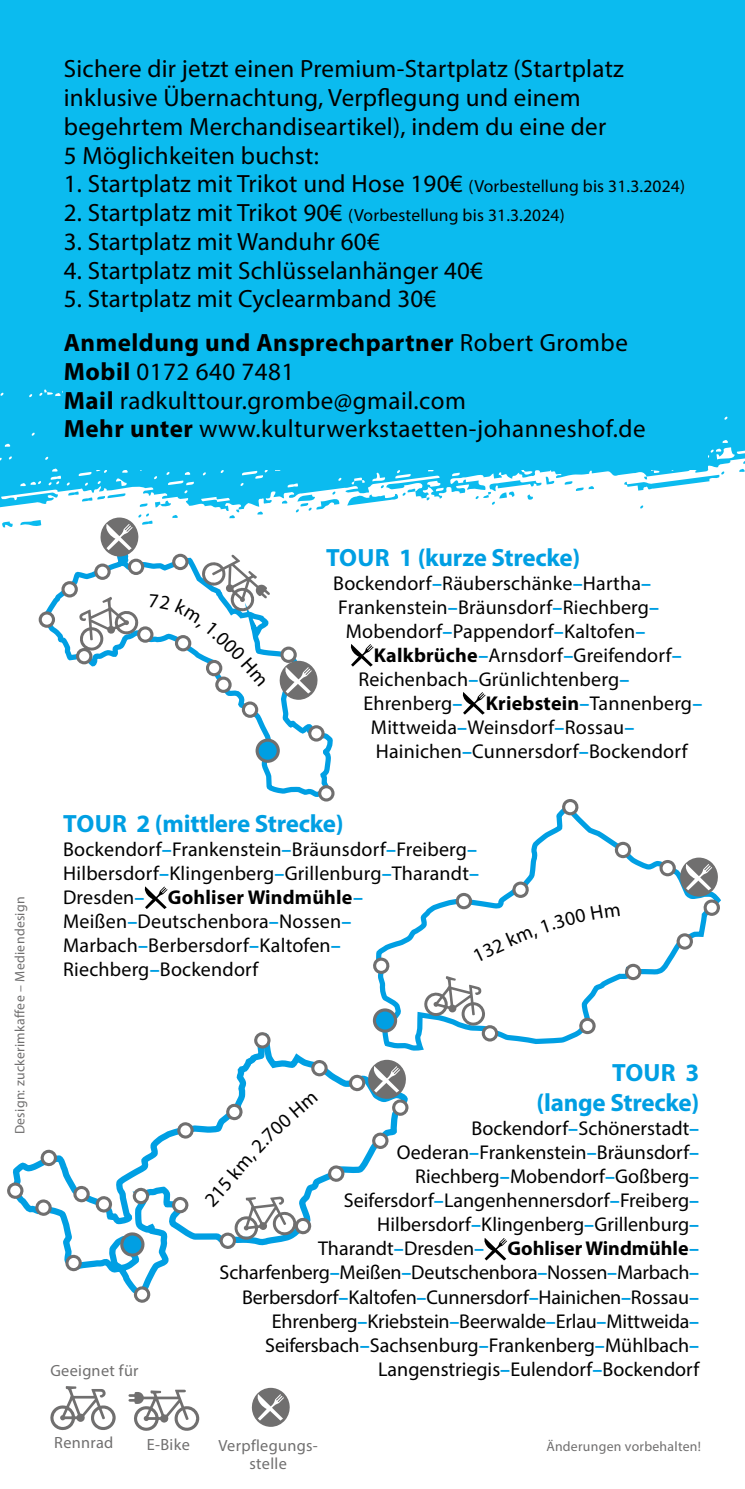
<style>
.page{position:relative;width:745px;height:1489px;background:#fff}
.page>*{position:absolute;margin:0;border:0;box-sizing:border-box;transform-origin:0 0}
.t1{font:25px/28.8px "Myriad Pro";letter-spacing:.01em;color:#000}
.t2{font:700 25px/30px "Myriad Pro";letter-spacing:-.01em;color:#009fe3;text-align:right}
.t3{font:20px/24px "Myriad Pro";letter-spacing:.005em;color:#000;text-align:right}
.t4{font:17.5px "Myriad Pro";letter-spacing:.01em;color:#000}
.t5{font:16.25px/17.5px "Myriad Pro";letter-spacing:.02em;color:#706f6f;text-align:center}
.t6{font:13.75px "Myriad Pro";letter-spacing:.02em;color:#706f6f}
.s1{font-size:17.5px}
.s2{font-size:25px}
.s3{font-weight:700}
.s4{font-weight:700;color:#009fe3}
</style>
<div class="page">
<svg style="left:20px;top:520px;width:21px;height:6px"></svg>
<svg style="left:2px;top:521px;width:11px;height:7px"></svg>
<svg style="left:0;top:383px;width:744px;height:130px;fill:#0bbbef"></svg>
<svg style="left:474px;top:476px;width:80px;height:29px"></svg>
<svg style="left:484px;top:1238px;width:23px;height:22px"></svg>
<svg style="left:350px;top:644px;width:23px;height:22px"></svg>
<svg style="left:462px;top:692px;width:23px;height:22px"></svg>
<svg style="left:50px;top:1386px;width:66px;height:44px"></svg>
<svg style="left:128px;top:1389px;width:71px;height:42px"></svg>
<svg style="left:144px;top:886px;width:23px;height:23px"></svg>
<div style="left:0;top:0;width:744px;height:383px;background:#0bbbef"></div>
<div style="left:64px;top:58px;width:643px;height:412px;background:#0bbbef"></div>
<svg style="left:376px;top:810px;width:345px;height:241px"></svg>
<svg style="left:372px;top:1008px;width:25px;height:19px"></svg>
<svg style="left:676px;top:933px;width:16px;height:16px"></svg>
<svg style="left:614px;top:841px;width:17px;height:17px"></svg>
<svg style="left:561px;top:799px;width:18px;height:16px"></svg>
<svg style="left:373px;top:957px;width:17px;height:16px"></svg>
<svg style="left:658px;top:857px;width:61px;height:58px"></svg>
<svg style="left:13px;top:1027px;width:399px;height:266px"></svg>
<svg style="left:133px;top:1285px;width:18px;height:18px"></svg>
<svg style="left:132px;top:1187px;width:17px;height:17px"></svg>
<svg style="left:171px;top:1196px;width:18px;height:17px"></svg>
<svg style="left:327px;top:1164px;width:18px;height:18px"></svg>
<svg style="left:371px;top:1131px;width:18px;height:18px"></svg>
<svg style="left:310px;top:1059px;width:18px;height:17px"></svg>
<svg style="left:253px;top:1031px;width:18px;height:18px"></svg>
<svg style="left:177px;top:1121px;width:17px;height:18px"></svg>
<svg style="left:73px;top:1185px;width:39px;height:27px"></svg>
<svg style="left:40px;top:1149px;width:17px;height:17px"></svg>
<svg style="left:7px;top:1181px;width:17px;height:18px"></svg>
<svg style="left:35px;top:1198px;width:17px;height:18px"></svg>
<svg style="left:65px;top:1254px;width:17px;height:17px"></svg>
<svg style="left:119px;top:1231px;width:26px;height:26px"></svg>
<svg style="left:348px;top:1059px;width:61px;height:57px"></svg>
<svg style="left:251px;top:1387px;width:39px;height:39px"></svg>
<svg style="left:44px;top:591px;width:291px;height:206px"></svg>
<svg style="left:318px;top:785px;width:16px;height:16px"></svg>
<svg style="left:308px;top:725px;width:16px;height:16px"></svg>
<svg style="left:39px;top:611px;width:16px;height:16px"></svg>
<svg style="left:242px;top:701px;width:16px;height:16px"></svg>
<svg style="left:255px;top:738px;width:24px;height:24px"></svg>
<svg style="left:279px;top:646px;width:39px;height:53px"></svg>
<svg style="left:421px;top:881px;width:220px;height:160px"></svg>
<svg style="left:204px;top:1092px;width:114px;height:157px"></svg>
<svg style="left:61px;top:491px;width:209px;height:202px"></svg>
<p class="t1" style="left:64px;top:54px;width:561px">Sichere dir jetzt einen Premium-Startplatz (Startplatz inklusive Übernachtung, Verpflegung und einem begehrtem Merchandiseartikel), indem du eine der 5 Möglichkeiten buchst:</p>
<p class="t1" style="left:64px;top:169px;width:622px">1. Startplatz mit Trikot und Hose 190€ <span class="s1">(Vorbestellung bis 31.3.2024)</span></p>
<p class="t4" style="left:64px;top:204px;width:502px"><span class="s2">2. Startplatz mit Trikot 90€</span> (Vorbestellung bis 31.3.2024)</p>
<p class="t1" style="left:64px;top:227px;width:317px">3. Startplatz mit Wanduhr 60€</p>
<p class="t1" style="left:64px;top:255px;width:420px">4. Startplatz mit Schlüsselanhänger 40€</p>
<p class="t1" style="left:64px;top:277px;width:565px;line-height:43.8px">5. Startplatz mit Cyclearmband 30€<br><span class="s3">Anmeldung und Ansprechpartner</span> Robert Grombe</p>
<p class="t1" style="left:64px;top:357px;width:583px"><span class="s3">Mobil</span> 0172 640 7481<br><span class="s3">Mail</span> radkulttour.grombe@gmail.com<br><span class="s3">Mehr unter</span> www.kulturwerkstaetten-johanneshof.de</p>
<p class="t6" style="left:11px;top:1134px;width:239px;rotate:-90deg">Design: zuckerimkaffee – Mediendesign</p>
<p class="t2" style="left:326px;top:541px;width:256px">TOUR 1 (kurze Strecke)</p>
<p class="t3" style="left:333px;top:570px;width:319px">Bockendorf<span class="s4">–</span>Räuberschänke<span class="s4">–</span>Hartha<span class="s4">–</span></p>
<p class="t3" style="left:338px;top:594px;width:322px">Frankenstein<span class="s4">–</span>Bräunsdorf<span class="s4">–</span>Riechberg<span class="s4">–</span></p>
<p class="t3" style="left:345px;top:618px;width:301px">Mobendorf<span class="s4">–</span>Pappendorf<span class="s4">–</span>Kaltofen<span class="s4">–</span></p>
<p class="t3" style="left:373px;top:642px;width:309px"><span class="s3">Kalkbrüche</span><span class="s4">–</span>Arnsdorf<span class="s4">–</span>Greifendorf<span class="s4">–</span></p>
<p class="t3" style="left:358px;top:666px;width:272px">Reichenbach<span class="s4">–</span>Grünlichtenberg<span class="s4">–</span></p>
<p class="t3" style="left:363px;top:690px;width:340px">Ehrenberg<span class="s4">–</span> <span class="s3">Kriebstein</span><span class="s4">–</span>Tannenberg<span class="s4">–</span></p>
<p class="t3" style="left:370px;top:714px;width:265px">Mittweida<span class="s4">–</span>Weinsdorf<span class="s4">–</span>Rossau<span class="s4">–</span></p>
<p class="t3" style="left:375px;top:738px;width:313px">Hainichen<span class="s4">–</span>Cunnersdorf<span class="s4">–</span>Bockendorf</p>
<p class="t2" style="left:63px;top:807px;width:282px">TOUR 2 (mittlere Strecke)</p>
<p class="t3" style="left:63px;top:837px;width:417px;text-align:left">Bockendorf<span class="s4">–</span>Frankenstein<span class="s4">–</span>Bräunsdorf<span class="s4">–</span>Freiberg<span class="s4">– </span>Hilbersdorf<span class="s4">–</span>Klingenberg<span class="s4">–</span>Grillenburg<span class="s4">–</span>Tharandt<span class="s4">– </span>Dresden<span class="s4">–</span> <span class="s3">Gohliser Windmühle</span><span class="s4">– </span>Meißen<span class="s4">–</span>Deutschenbora<span class="s4">–</span>Nossen<span class="s4">– </span>Marbach<span class="s4">–</span>Berbersdorf<span class="s4">–</span>Kaltofen<span class="s4">– </span>Riechberg<span class="s4">–</span>Bockendorf</p>
<p class="t5" style="left:50px;top:1361px;width:90px">Geeignet für</p>
<p class="t5" style="left:54px;top:1433px;width:61px">Rennrad</p>
<p class="t5" style="left:147px;top:1435px;width:44px">E-Bike</p>
<p class="t2" style="left:536px;top:1057px;width:164px">TOUR 3<br>(lange Strecke)</p>
<p class="t3" style="left:219px;top:1116px;width:481px">Bockendorf<span class="s4">–</span>Schönerstadt<span class="s4">– </span>Oederan<span class="s4">–</span>Frankenstein<span class="s4">–</span>Bräunsdorf<span class="s4">– </span>Riechberg<span class="s4">–</span>Mobendorf<span class="s4">–</span>Goßberg<span class="s4">– </span>Seifersdorf<span class="s4">–</span>Langenhennersdorf<span class="s4">–</span>Freiberg<span class="s4">– </span>Hilbersdorf<span class="s4">–</span>Klingenberg<span class="s4">–</span>Grillenburg<span class="s4">– </span>Tharandt<span class="s4">–</span>Dresden<span class="s4">–</span> <span class="s3">Gohliser Windmühle</span><span class="s4">– </span>Scharfenberg<span class="s4">–</span>Meißen<span class="s4">–</span>Deutschenbora<span class="s4">–</span>Nossen<span class="s4">–</span>Marbach<span class="s4">– </span>Berbersdorf<span class="s4">–</span>Kaltofen<span class="s4">–</span>Cunnersdorf<span class="s4">–</span>Hainichen<span class="s4">–</span>Rossau<span class="s4">– </span>Ehrenberg<span class="s4">–</span>Kriebstein<span class="s4">–</span>Beerwalde<span class="s4">–</span>Erlau<span class="s4">–</span>Mittweida<span class="s4">– </span>Seifersbach<span class="s4">–</span>Sachsenburg<span class="s4">–</span>Frankenberg<span class="s4">–</span>Mühlbach<span class="s4">– </span>Langenstriegis<span class="s4">–</span>Eulendorf<span class="s4">–</span>Bockendorf</p>
<p class="t5" style="left:218px;top:1436px;width:101px">Verpflegungs&shy;stelle</p>
<p class="t6" style="left:546px;top:1437px;width:156px">Änderungen vorbehalten!</p>
</div>
